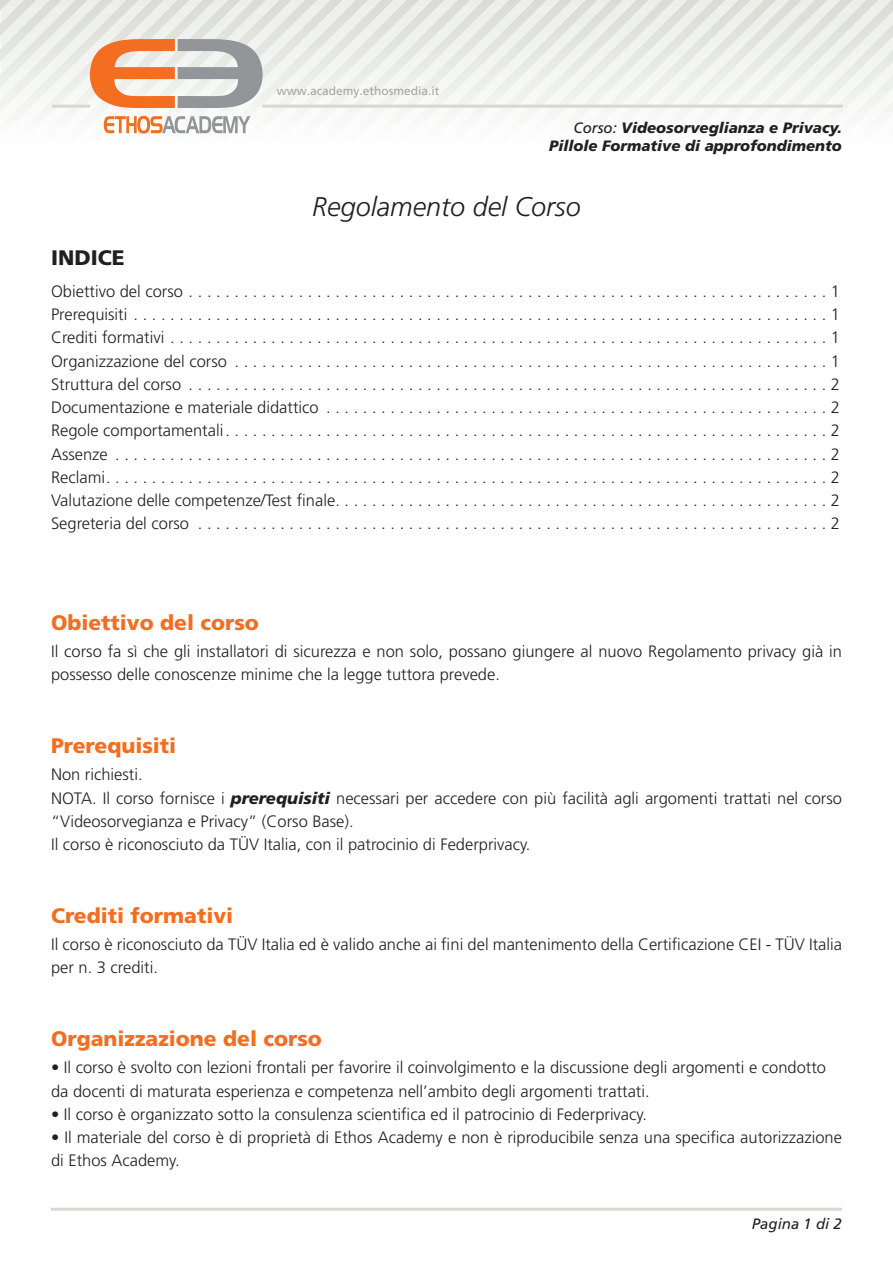
<style>
.page{position:relative;width:893px;height:1263px;background:#fff}
.page>*{position:absolute;margin:0;border:0;box-sizing:border-box;transform-origin:0 0}
.t1{font:italic 300 27px "Frutiger";color:#231f20}
.t2{font:900 21px "Frutiger";color:#f36e21}
.t3{font:900 21px "Frutiger";color:#231f20}
.t4{font:300 16.5px/23.2px "Frutiger";color:#231f20}
.t5{font:italic 900 15px/18px "Frutiger";color:#231f20;text-align:right}
.t6{font:italic 15px "Frutiger";color:#231f20}
.t7{font:12px "Frutiger";color:#a6a49c}
.s1{font-weight:400}
.s2{font-weight:900;font-style:italic}
</style>
<div class="page">
<svg style="left:0;top:0;width:893px;height:134px"></svg>
<hr style="left:51px;top:1208px;width:791px;height:3px;background:#d7d8cf">
<p class="t7" style="left:277px;top:84px;width:164px">www.academy.ethosmedia.it</p>
<p class="t5" style="left:549px;top:118px;width:294px"><span class="s1">Corso:</span> Videosorveglianza e Privacy.<br>Pillole Formative di approfondimento</p>
<h1 class="t1" style="left:312px;top:191px;width:270px">Regolamento del Corso</h1>
<p class="t3" style="left:51px;top:245px;width:75px">INDICE</p>
<p class="t4" style="left:51px;top:279px;width:790px;text-align:justify">Obiettivo del corso . . . . . . . . . . . . . . . . . . . . . . . . . . . . . . . . . . . . . . . . . . . . . . . . . . . . . . . . . . . . . . . . . . . . . . 1<br>Prerequisiti . . . . . . . . . . . . . . . . . . . . . . . . . . . . . . . . . . . . . . . . . . . . . . . . . . . . . . . . . . . . . . . . . . . . . . . . . . . . 1<br>Crediti formativi . . . . . . . . . . . . . . . . . . . . . . . . . . . . . . . . . . . . . . . . . . . . . . . . . . . . . . . . . . . . . . . . . . . . . . . . 1<br>Organizzazione del corso . . . . . . . . . . . . . . . . . . . . . . . . . . . . . . . . . . . . . . . . . . . . . . . . . . . . . . . . . . . . . . . . . 1<br>Struttura del corso . . . . . . . . . . . . . . . . . . . . . . . . . . . . . . . . . . . . . . . . . . . . . . . . . . . . . . . . . . . . . . . . . . . . . . 2<br>Documentazione e materiale didattico . . . . . . . . . . . . . . . . . . . . . . . . . . . . . . . . . . . . . . . . . . . . . . . . . . . . . . . 2<br>Regole comportamentali . . . . . . . . . . . . . . . . . . . . . . . . . . . . . . . . . . . . . . . . . . . . . . . . . . . . . . . . . . . . . . . . . . 2<br>Assenze . . . . . . . . . . . . . . . . . . . . . . . . . . . . . . . . . . . . . . . . . . . . . . . . . . . . . . . . . . . . . . . . . . . . . . . . . . . . . . 2<br>Reclami . . . . . . . . . . . . . . . . . . . . . . . . . . . . . . . . . . . . . . . . . . . . . . . . . . . . . . . . . . . . . . . . . . . . . . . . . . . . . . . 2<br>Valutazione delle competenze/Test finale . . . . . . . . . . . . . . . . . . . . . . . . . . . . . . . . . . . . . . . . . . . . . . . . . . . . . . 2<br>Segreteria del corso . . . . . . . . . . . . . . . . . . . . . . . . . . . . . . . . . . . . . . . . . . . . . . . . . . . . . . . . . . . . . . . . . . . . . 2</p>
<p class="t2" style="left:51px;top:609px;width:209px">Obiettivo del corso</p>
<p class="t4" style="left:51px;top:640px;width:792px">Il corso fa sì che gli installatori di sicurezza e non solo, possano giungere al nuovo Regolamento privacy già in possesso delle conoscenze minime che la legge tuttora prevede.</p>
<p class="t2" style="left:51px;top:733px;width:127px">Prerequisiti</p>
<p class="t4" style="left:51px;top:763px;width:792px">Non richiesti.<br>NOTA. Il corso fornisce i <span class="s2">prerequisiti</span> necessari per accedere con più facilità agli argomenti trattati nel corso “Videosorvegianza e Privacy” (Corso Base).<br>Il corso è riconosciuto da TÜV Italia, con il patrocinio di Federprivacy.</p>
<p class="t2" style="left:51px;top:902px;width:184px">Crediti formativi</p>
<p class="t4" style="left:51px;top:933px;width:792px">Il corso è riconosciuto da TÜV Italia ed è valido anche ai fini del mantenimento della Certificazione CEI - TÜV Italia per n. 3 crediti.</p>
<p class="t2" style="left:51px;top:1026px;width:272px">Organizzazione del corso</p>
<p class="t4" style="left:51px;top:1056px;width:776px">• Il corso è svolto con lezioni frontali per favorire il coinvolgimento e la discussione degli argomenti e condotto da docenti di maturata esperienza e competenza nell’ambito degli argomenti trattati.</p>
<p class="t4" style="left:51px;top:1102px;width:597px">• Il corso è organizzato sotto la consulenza scientifica ed il patrocinio di Federprivacy.</p>
<p class="t4" style="left:51px;top:1126px;width:792px">• Il materiale del corso è di proprietà di Ethos Academy e non è riproducibile senza una specifica autorizzazione di Ethos Academy.</p>
<p class="t6" style="left:752px;top:1215px;width:92px">Pagina 1 di 2</p>
</div>
